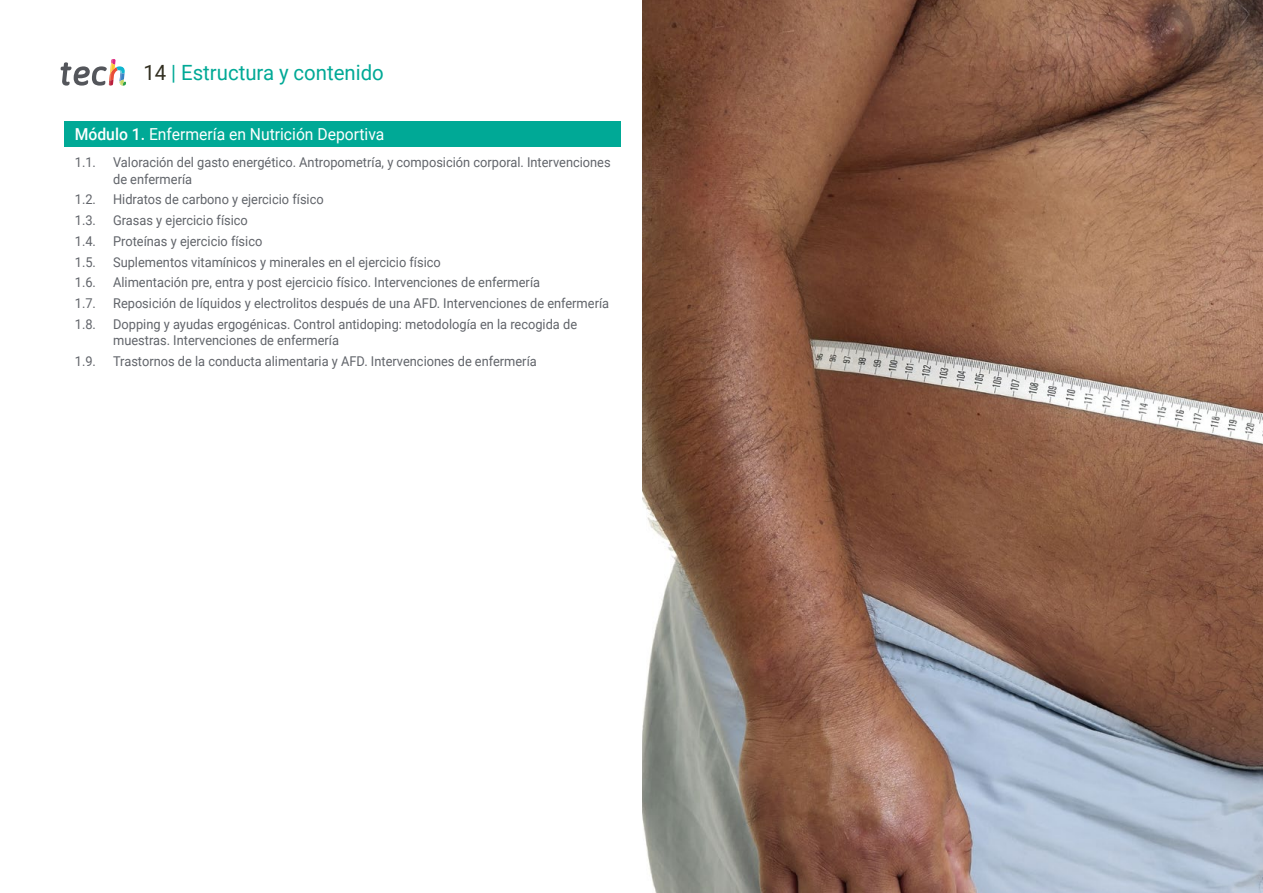
<style>
.page{position:relative;width:1263px;height:893px;background:#fff}
.page>*{position:absolute;margin:0;border:0;box-sizing:border-box;transform-origin:0 0}
.t1{font:21px "Roboto";color:#00a996}
.t2{font:16.5px "Roboto";color:#fff;scale:.95 1}
.t3{font:13.5px/16.5px "Roboto";color:#61646a;scale:.95 1}
.s1{color:#312e20}
.s2{font-weight:500}
</style>
<div class="page">
<div style="left:64px;top:121px;width:557px;height:25px;background:#00a996"></div>
<img style="left:642px;top:0;width:621px;height:893px">
<svg style="left:61px;top:59px;width:65px;height:27px"></svg>
<h1 class="t1" style="left:144px;top:57px;width:242px"><span class="s1">14</span> | Estructura y contenido</h1>
<p class="t2" style="left:75px;top:123px;width:327px"><span class="s2">Módulo 1.</span> Enfermería en Nutrición Deportiva</p>
<p class="t3" style="left:75px;top:154px;width:24px">1.1.</p>
<p class="t3" style="left:113px;top:154px;width:525px">Valoración del gasto energético. Antropometría, y composición corporal. Intervenciones de enfermería</p>
<p class="t3" style="left:75px;top:191px;width:24px">1.2.</p>
<p class="t3" style="left:113px;top:191px;width:223px">Hidratos de carbono y ejercicio físico</p>
<p class="t3" style="left:75px;top:212px;width:24px">1.3.</p>
<p class="t3" style="left:113px;top:212px;width:143px">Grasas y ejercicio físico</p>
<p class="t3" style="left:75px;top:232px;width:24px">1.4.</p>
<p class="t3" style="left:113px;top:232px;width:159px">Proteínas y ejercicio físico</p>
<p class="t3" style="left:75px;top:253px;width:24px">1.5.</p>
<p class="t3" style="left:113px;top:253px;width:346px">Suplementos vitamínicos y minerales en el ejercicio físico</p>
<p class="t3" style="left:75px;top:274px;width:24px">1.6.</p>
<p class="t3" style="left:113px;top:274px;width:451px">Alimentación pre, entra y post ejercicio físico. Intervenciones de enfermería</p>
<p class="t3" style="left:75px;top:295px;width:24px">1.7.</p>
<p class="t3" style="left:113px;top:295px;width:524px">Reposición de líquidos y electrolitos después de una AFD. Intervenciones de enfermería</p>
<p class="t3" style="left:75px;top:315px;width:24px">1.8.</p>
<p class="t3" style="left:113px;top:315px;width:490px">Dopping y ayudas ergogénicas. Control antidoping: metodología en la recogida de muestras. Intervenciones de enfermería</p>
<p class="t3" style="left:75px;top:353px;width:24px">1.9.</p>
<p class="t3" style="left:113px;top:353px;width:447px">Trastornos de la conducta alimentaria y AFD. Intervenciones de enfermería</p>
</div>
